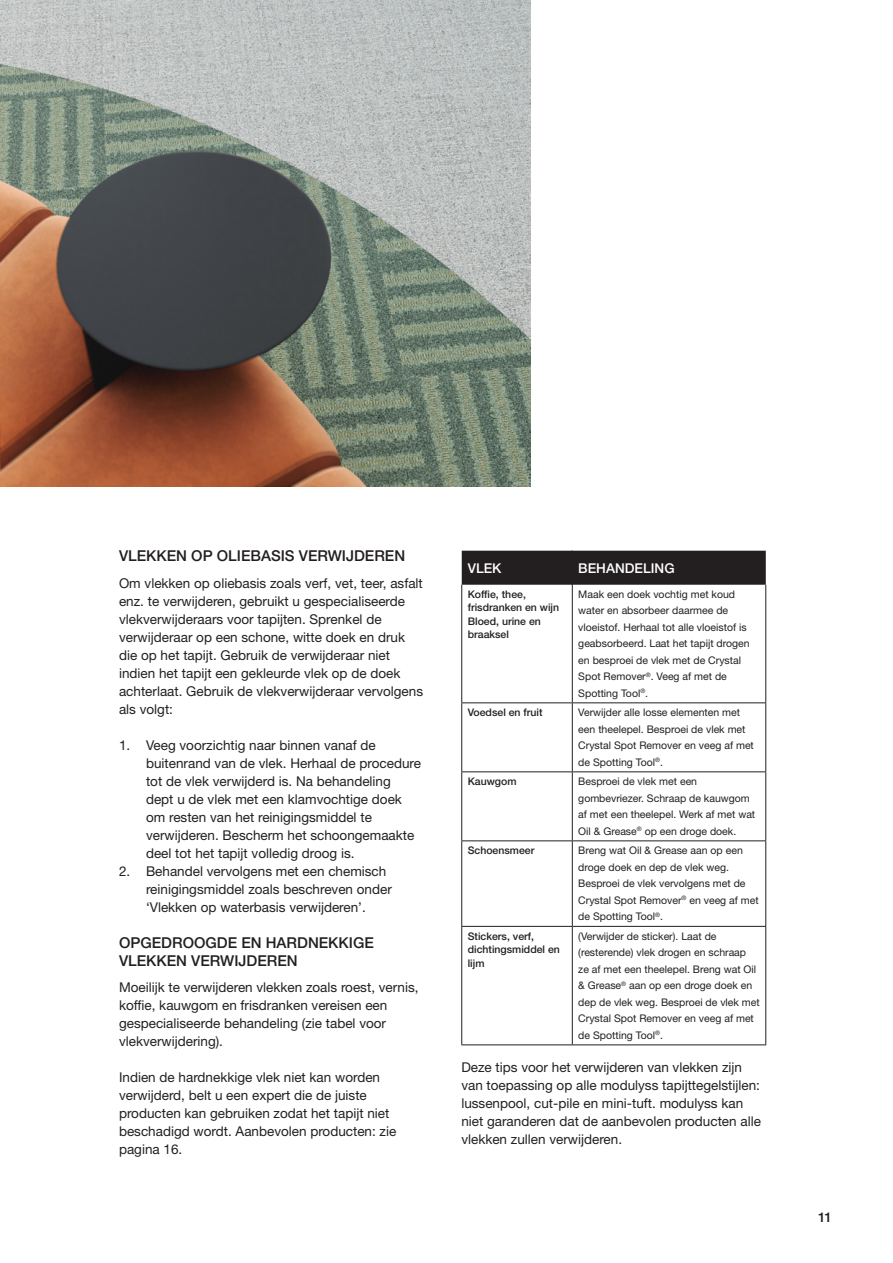
<style>
.page{position:relative;width:893px;height:1263px;background:#fff}
.page>*{position:absolute;margin:0;border:0;box-sizing:border-box;transform-origin:0 0}
.tussentitel{font:500 15px/18px "Helvetica Neue LT Std";color:#231f20}
.t1{font:13.5px/18px "Helvetica Neue LT Std";color:#231f20}
.t2{font:500 13.5px "Helvetica Neue LT Std";color:#fff}
.t3{font:500 13.5px "Helvetica Neue LT Std";color:#231f20}
.t4{font:10.5px/16.5px "Helvetica Neue LT Std";color:#231f20}
.t5{font:500 10.5px "Helvetica Neue LT Std";color:#231f20}
</style>
<div class="page">
<div style="left:462px;top:551px;width:304px;height:34px;background:#231f20"></div>
<hr style="left:572px;top:551px;width:1px;height:34px;background:#231f20">
<hr style="left:461px;top:585px;width:1px;height:117px;background:#231f20">
<hr style="left:572px;top:585px;width:1px;height:117px;background:#231f20">
<hr style="left:765px;top:585px;width:1px;height:117px;background:#231f20">
<hr style="left:461px;top:702px;width:111px;height:1px;background:#231f20">
<hr style="left:461px;top:703px;width:1px;height:68px;background:#231f20">
<hr style="left:572px;top:702px;width:194px;height:1px;background:#231f20">
<hr style="left:572px;top:703px;width:1px;height:68px;background:#231f20">
<hr style="left:765px;top:703px;width:1px;height:68px;background:#231f20">
<hr style="left:461px;top:771px;width:111px;height:1px;background:#231f20">
<hr style="left:461px;top:772px;width:1px;height:68px;background:#231f20">
<hr style="left:572px;top:771px;width:194px;height:1px;background:#231f20">
<hr style="left:572px;top:772px;width:1px;height:68px;background:#231f20">
<hr style="left:765px;top:772px;width:1px;height:68px;background:#231f20">
<hr style="left:461px;top:840px;width:111px;height:1px;background:#231f20">
<hr style="left:461px;top:841px;width:1px;height:85px;background:#231f20">
<hr style="left:572px;top:840px;width:194px;height:1px;background:#231f20">
<hr style="left:572px;top:841px;width:1px;height:85px;background:#231f20">
<hr style="left:765px;top:841px;width:1px;height:85px;background:#231f20">
<hr style="left:461px;top:926px;width:111px;height:1px;background:#231f20">
<hr style="left:461px;top:927px;width:1px;height:117px;background:#231f20">
<hr style="left:572px;top:926px;width:194px;height:1px;background:#231f20">
<hr style="left:572px;top:927px;width:1px;height:117px;background:#231f20">
<hr style="left:765px;top:927px;width:1px;height:117px;background:#231f20">
<hr style="left:461px;top:1044px;width:111px;height:1px;background:#231f20">
<hr style="left:572px;top:1044px;width:194px;height:1px;background:#231f20">
<img style="left:0;top:0;width:531px;height:486px">
<p class="tussentitel" style="left:119px;top:547px;width:288px">VLEKKEN OP OLIEBASIS VERWIJDEREN</p>
<p class="t1" style="left:119px;top:574px;width:305px">Om vlekken op oliebasis zoals verf, vet, teer, asfalt enz. te verwijderen, gebruikt u gespecialiseerde vlekverwijderaars voor tapijten. Sprenkel de verwijderaar op een schone, witte doek en druk die op het tapijt. Gebruik de verwijderaar niet indien het tapijt een gekleurde vlek op de doek achterlaat. Gebruik de vlekverwijderaar vervolgens als volgt:</p>
<p class="t1" style="left:146px;top:736px;width:277px;text-indent:-27px">1. Veeg voorzichtig naar binnen vanaf de buitenrand van de vlek. Herhaal de procedure tot de vlek verwijderd is. Na behandeling dept u de vlek met een klamvochtige doek om resten van het reinigingsmiddel te verwijderen. Bescherm het schoongemaakte deel tot het tapijt volledig droog is.</p>
<p class="t1" style="left:146px;top:862px;width:247px;text-indent:-27px">2. Behandel vervolgens met een chemisch reinigingsmiddel zoals beschreven onder ‘Vlekken op waterbasis verwijderen’.</p>
<p class="tussentitel" style="left:119px;top:933px;width:256px">OPGEDROOGDE EN HARDNEKKIGE<br>VLEKKEN VERWIJDEREN</p>
<p class="t1" style="left:119px;top:978px;width:301px">Moeilijk te verwijderen vlekken zoals roest, vernis, koffie, kauwgom en frisdranken vereisen een gespecialiseerde behandeling (zie tabel voor vlekverwijdering).</p>
<p class="t1" style="left:119px;top:1068px;width:279px">Indien de hardnekkige vlek niet kan worden verwijderd, belt u een expert die de juiste producten kan gebruiken zodat het tapijt niet beschadigd wordt. Aanbevolen producten: zie pagina 16.</p>
<p class="t1" style="left:461px;top:1058px;width:301px">Deze tips voor het verwijderen van vlekken zijn van toepassing op alle modulyss tapijttegelstijlen: lussenpool, cut-pile en mini-tuft. modulyss kan niet garanderen dat de aanbevolen producten alle vlekken zullen verwijderen.</p>
<p class="t2" style="left:468px;top:560px;width:35px">VLEK</p>
<p class="t2" style="left:578px;top:560px;width:98px">BEHANDELING</p>
<p class="t5" style="left:468px;top:588px;width:60px">Koffie, thee,</p>
<p class="t5" style="left:468px;top:601px;width:93px">frisdranken en wijn</p>
<p class="t5" style="left:468px;top:615px;width:75px">Bloed, urine en</p>
<p class="t5" style="left:468px;top:628px;width:43px">braaksel</p>
<p class="t4" style="left:578px;top:586px;width:173px">Maak een doek vochtig met koud water en absorbeer daarmee de vloeistof. Herhaal tot alle vloeistof is geabsorbeerd. Laat het tapijt drogen en besproei de vlek met de Crystal<br>Spot Remover<sup>®</sup>. Veeg af met de<br>Spotting Tool<sup>®</sup>.</p>
<p class="t5" style="left:468px;top:706px;width:76px">Voedsel en fruit</p>
<p class="t4" style="left:578px;top:704px;width:163px">Verwijder alle losse elementen met</p>
<p class="t4" style="left:578px;top:721px;width:169px">een theelepel. Besproei de vlek met</p>
<p class="t4" style="left:578px;top:737px;width:177px">Crystal Spot Remover en veeg af met</p>
<p class="t4" style="left:578px;top:754px;width:86px">de Spotting Tool<sup>®</sup>.</p>
<p class="t5" style="left:468px;top:775px;width:50px">Kauwgom</p>
<p class="t4" style="left:578px;top:773px;width:120px">Besproei de vlek met een</p>
<p class="t4" style="left:578px;top:790px;width:178px">gombevriezer. Schraap de kauwgom af met een theelepel. Werk af met wat<br>Oil &amp; Grease<sup>®</sup> op een droge doek.</p>
<p class="t5" style="left:468px;top:844px;width:68px">Schoensmeer</p>
<p class="t4" style="left:578px;top:842px;width:166px">Breng wat Oil &amp; Grease aan op een</p>
<p class="t4" style="left:578px;top:859px;width:152px">droge doek en dep de vlek weg.</p>
<p class="t4" style="left:578px;top:875px;width:169px">Besproei de vlek vervolgens met de</p>
<p class="t4" style="left:578px;top:892px;width:182px">Crystal Spot Remover<sup>®</sup> en veeg af met de Spotting Tool<sup>®</sup>.</p>
<p class="t5" style="left:468px;top:930px;width:68px">Stickers, verf,</p>
<p class="t5" style="left:468px;top:943px;width:94px">dichtingsmiddel en</p>
<p class="t5" style="left:468px;top:957px;width:18px">lijm</p>
<p class="t4" style="left:578px;top:928px;width:140px">(Verwijder de sticker). Laat de</p>
<p class="t4" style="left:578px;top:944px;width:169px">(resterende) vlek drogen en schraap</p>
<p class="t4" style="left:578px;top:961px;width:179px">ze af met een theelepel. Breng wat Oil</p>
<p class="t4" style="left:578px;top:977px;width:175px">&amp; Grease<sup>®</sup> aan op een droge doek en</p>
<p class="t4" style="left:578px;top:994px;width:183px">dep de vlek weg. Besproei de vlek met</p>
<p class="t4" style="left:578px;top:1010px;width:177px">Crystal Spot Remover en veeg af met</p>
<p class="t4" style="left:578px;top:1027px;width:86px">de Spotting Tool<sup>®</sup>.</p>
<p class="t3" style="left:818px;top:1209px;width:15px">11</p>
</div>
